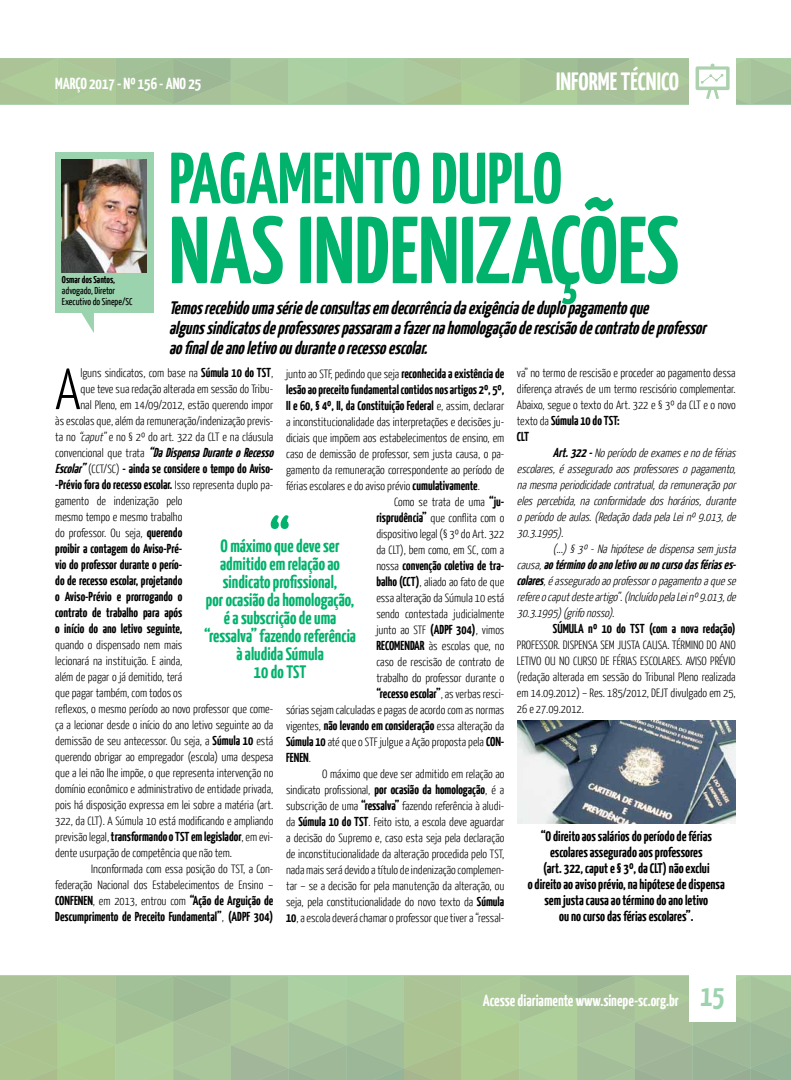
<style>
.page{position:relative;width:791px;height:1080px;background:#fff}
.page>*{position:absolute;margin:0;border:0;box-sizing:border-box;transform-origin:0 0}
.t1{font:700 95px "Yanone Kaffeesatz";color:#00b26b}
.t2{font:700 72.2px "Yanone Kaffeesatz";color:#00b26b}
.t3{font:700 60px "Yanone Kaffeesatz";color:#00b26b}
.t4{font:300 57.7px "Yanone Kaffeesatz";color:#000}
.t5{font:700 25px "Yanone Kaffeesatz";color:#fff}
.t6{font:italic 700 18px/20px "Yanone Kaffeesatz";color:#000}
.t7{font:700 18px/18px "Yanone Kaffeesatz";color:#00b26b;text-align:center}
.t8{font:700 16px "Yanone Kaffeesatz";color:#fff}
.t9{font:700 14px/16px "Yanone Kaffeesatz";color:#000;text-align:center}
.t10{font:700 13px/16px "Yanone Kaffeesatz";color:#000}
.t11{font:italic 700 13px "Yanone Kaffeesatz";color:#000}
.t12{font:300 12px/16px "Yanone Kaffeesatz";color:#000;text-align:justify}
.t13{font:italic 300 12px/16px "Yanone Kaffeesatz";letter-spacing:-.02em;color:#000;text-align:justify}
.t14{font:10px/11px "Yanone Kaffeesatz";color:#000}
.t15{font:700 10px "Yanone Kaffeesatz";color:#000}
.s1{font-weight:700;font-size:13px}
.s2{font-style:italic}
.s3{font-weight:300;font-size:12px}
.s4{font-size:30px;color:#9bd3ae}
</style>
<div class="page">
<div style="left:55px;top:152px;width:99px;height:161px;background:#9bd3ae"></div>
<svg style="left:81px;top:313px;width:13px;height:20px"></svg>
<img style="left:62px;top:159px;width:85px;height:113px">
<svg style="left:0;top:58px;width:791px;height:46px;background:#acc89e"></svg>
<svg style="left:0;top:976px;width:791px;height:104px;background:#a7c398"></svg>
<div style="left:689px;top:975px;width:47px;height:47px;background:#fff"></div>
<img style="left:517px;top:721px;width:219px;height:102px">
<h3 class="t8" style="left:55px;top:74px;width:147px">MARÇO 2017 - Nº 156 - ANO 25</h3>
<h3 class="t5" style="left:556px;top:66px;width:124px">INFORME TÉCNICO</h3>
<p class="t15" style="left:62px;top:274px;width:55px">Osmar dos Santos,</p>
<p class="t14" style="left:62px;top:285px;width:72px">advogado, Diretor<br>Executivo do Sinepe/SC</p>
<h2 class="t2" style="left:169px;top:134px;width:395px">PAGAMENTO DUPLO</h2>
<h1 class="t1" style="left:169px;top:192px;width:511px">NAS INDENIZAÇÕES</h1>
<p class="t6" style="left:169px;top:298px;width:543px">Temosrecebidoumasériedeconsultasem decorrênciadaexigênciadeduplopagamentoque algunssindicatosdeprofessorespassaram afazernahomologaçãoderescisãodecontratodeprofessor aofinaldeanoletivoouduranteorecessoescolar.</p>
<p class="t12" style="left:55px;top:365px;width:220px;text-align:right">lguns sindicatos, com base na <span class="s1">Súmula 10 do TST</span>,<br>que teve sua redação alterada em sessão do Tribu-<br>nal Pleno, em 14/09/2012, estão querendo impor<br>às escolas que, além da remuneração/indenização previs&shy;ta no <span class="s2">“caput”</span>e no § 2º do art. 322 da CLT e na cláusula</p>
<p class="t10" style="left:55px;top:444px;width:223px"><span class="s3">c o n v e n c i o n a l q u e t r a t a</span> <span class="s2">“DaDispensaDuranteoRecesso<br>Escolar”</span><span class="s3">(CCT/SC)</span> - ainda se considere o tempo do Aviso--Prévio fora do recesso escolar. <span class="s3">Isso representa duplo pa-</span></p>
<p class="t12" style="left:55px;top:493px;width:129px">gamento de indenização pelo mesmo tempo e mesmo trabalho do professor. Ou seja, <span class="s1">querendo</span></p>
<p class="t10" style="left:55px;top:540px;width:129px;text-align:justify">proibir a contagem do Aviso-Pré&shy;vio do professor durante o perío&shy;do de recesso escolar, projetando o Aviso-Prévio e prorrogando o contrato de trabalho para após o início do ano letivo seguinte,</p>
<p class="t12" style="left:55px;top:637px;width:220px;text-align:left">quando o dispensado nem mais<br>lecionará na instituição. E ainda,<br>além de pagar o já demitido, terá<br>que pagar também, com todos os<br>reflexos, o mesmo período ao novo professor que come&shy;ça a lecionar desde o início do ano letivo seguinte ao da demissão de seu antecessor. Ou seja, a <span class="s1">Súmula 10</span> está querendo obrigar ao empregador (escola) uma despesa que a lei não lhe impõe, o que representa intervenção no domínio econômico e administrativo de entidade privada, pois há disposição expressa em lei sobre a matéria (art.<br>322, da CLT). A Súmula 10 está modificando e ampliando</p>
<p class="t10" style="left:55px;top:828px;width:219px"><span class="s3">previsão legal,</span> transformando o TST em legislador<span class="s3">, em evi-</span></p>
<p class="t12" style="left:55px;top:845px;width:178px">dente usurpação de competência que não tem.</p>
<p class="t12" style="left:91px;top:861px;width:184px">Inconformada com essa posição do TST, a Con-</p>
<p class="t12" style="left:55px;top:877px;width:220px">federação Nacional dos Estabelecimentos de Ensino –</p>
<p class="t10" style="left:55px;top:892px;width:219px">CONFENEN<span class="s3">, em 2013, entrou com</span> “Ação de Arguição de<br>Descumprimento de Preceito Fundamental”<span class="s3">,</span> (ADPF 304)</p>
<p class="t12" style="left:286px;top:365px;width:220px">junto ao STF, pedindo que seja <span class="s1">reconhecida a existência de</span></p>
<p class="t10" style="left:286px;top:381px;width:220px">lesão ao preceito fundamental contidos nos artigos 2º, 5º,<br>II e 60, § 4º, II, da Constituição Federal <span class="s3">e, assim, declarar</span></p>
<p class="t12" style="left:286px;top:413px;width:220px">a inconstitucionalidade das interpretações e decisões ju-</p>
<p class="t12" style="left:286px;top:429px;width:220px">diciais que impõem aos estabelecimentos de ensino, em</p>
<p class="t12" style="left:286px;top:445px;width:220px">caso de demissão de professor, sem justa causa, o pa-</p>
<p class="t12" style="left:286px;top:461px;width:220px">gamento da remuneração correspondente ao período de</p>
<p class="t12" style="left:286px;top:477px;width:195px">férias escolares e do aviso prévio <span class="s1">cumulativamente</span>.</p>
<p class="t12" style="left:394px;top:493px;width:112px">Como se trata de uma <span class="s1">“ju-</span></p>
<p class="t12" style="left:376px;top:509px;width:129px"><span class="s1">risprudência”</span> que conflita com o</p>
<p class="t12" style="left:376px;top:525px;width:129px">dispositivo legal (§ 3º do Art. 322</p>
<p class="t12" style="left:376px;top:541px;width:129px">da CLT), bem como, em SC, com a</p>
<p class="t10" style="left:376px;top:557px;width:129px"><span class="s3">nossa</span> convenção coletiva de tra-</p>
<p class="t12" style="left:376px;top:573px;width:130px"><span class="s1">balho (CCT)</span>, aliado ao fato de que essa alteração da Súmula 10 está sendo contestada judicialmente junto ao STF <span class="s1">(ADPF 304)</span>, vimos <span class="s1">RECOMENDAR</span> às escolas que, no caso de rescisão de contrato de trabalho do professor durante o</p>
<p class="t10" style="left:376px;top:685px;width:129px">“recesso escolar”<span class="s3">, as verbas resci-</span></p>
<p class="t12" style="left:286px;top:701px;width:220px">sórias sejam calculadas e pagas de acordo com as normas vigentes, <span class="s1">não levando em consideração</span> essa alteração da <span class="s1">Súmula 10</span> até que o STF julgue a Ação proposta pela <span class="s1">CON-</span></p>
<p class="t10" style="left:286px;top:749px;width:26px">FENEN<span class="s3">.</span></p>
<p class="t12" style="left:286px;top:765px;width:220px;text-indent:36px">O máximo que deve ser admitido em relação ao sindicato profissional, <span class="s1">por ocasião da homologação</span>, é a subscrição de uma <span class="s1">“ressalva”</span> fazendo referência à aludi&shy;da <span class="s1">Súmula 10 do TST</span>. Feito isto, a escola deve aguardar a decisão do Supremo e, caso esta seja pela declaração de inconstitucionalidade da alteração procedida pelo TST, nada mais será devido a título de indenização complemen&shy;tar – se a decisão for pela manutenção da alteração, ou seja, pela constitucionalidade do novo texto da <span class="s1">Súmula 10</span>, a escola deverá chamar o professor que tiver a “ressal-</p>
<h3 class="t4" style="left:55px;top:354px;width:27px">A</h3>
<h3 class="t3" style="left:269px;top:506px;width:23px">“</h3>
<h3 class="t7" style="left:204px;top:537px;width:153px">O máximo que deve ser admitido em relação ao sindicato profissional,<br>por ocasião da homologação, é a subscrição de uma “ressalva” fazendo referência à aludida Súmula<br>10 do TST</h3>
<p class="t12" style="left:517px;top:365px;width:220px">va” no termo de rescisão e proceder ao pagamento dessa diferença através de um termo rescisório complementar.<br>Abaixo, segue o texto do Art. 322 e § 3º da CLT e o novo</p>
<p class="t10" style="left:517px;top:412px;width:104px"><span class="s3">texto da</span> Súmula 10 do TST:<br>CLT</p>
<p class="t13" style="left:517px;top:445px;width:223px;text-indent:36px"><span class="s1">Art.322-</span>Noperíododeexamesenodeférias escolares, é assegurado aos professores o pagamento, namesmaperiodicidadecontratual,daremuneraçãopor eles percebida, na conformidade dos horários, durante operíododeaulas.(RedaçãodadapelaLeinº9.013,de 30.3.1995).</p>
<p class="t13" style="left:553px;top:541px;width:187px">(...)§3º-Nahipótesededispensasem justa</p>
<p class="t11" style="left:517px;top:557px;width:224px"><span class="s3">causa,</span>aotérminodoanoletivoounocursodasfériases-</p>
<p class="t13" style="left:517px;top:573px;width:223px"><span class="s1">colares</span>,éasseguradoaoprofessoropagamentoaquese refereocaputdesteartigo”.(IncluídopelaLeinº9.013,de 30.3.1995)(grifonosso).</p>
<p class="t10" style="left:553px;top:620px;width:184px">SÚMULA nº 10 do TST (com a nova redação)</p>
<p class="t12" style="left:517px;top:637px;width:220px">PROFESSOR. DISPENSA SEM JUSTA CAUSA. TÉRMINO DO ANO LETIVO OU NO CURSO DE FÉRIAS ESCOLARES. AVISO PRÉVIO (redação alterada em sessão do Tribunal Pleno realizada em 14.09.2012) – Res. 185/2012, DEJT divulgado em 25, 26 e 27.09.2012.</p>
<p class="t9" style="left:528px;top:828px;width:199px">“O direito aos salários do período de férias escolares assegurado aos professores<br>(art. 322, caput e § 3º, da CLT) não exclui<br>o direito ao aviso prévio, na hipótese de dispensa sem justa causa ao término do ano letivo<br>ou no curso das férias escolares”.</p>
<h3 class="t8" style="left:483px;top:991px;width:243px">Acesse diariamente www.sinepe-sc.org.br <span class="s4">15</span></h3>
</div>
